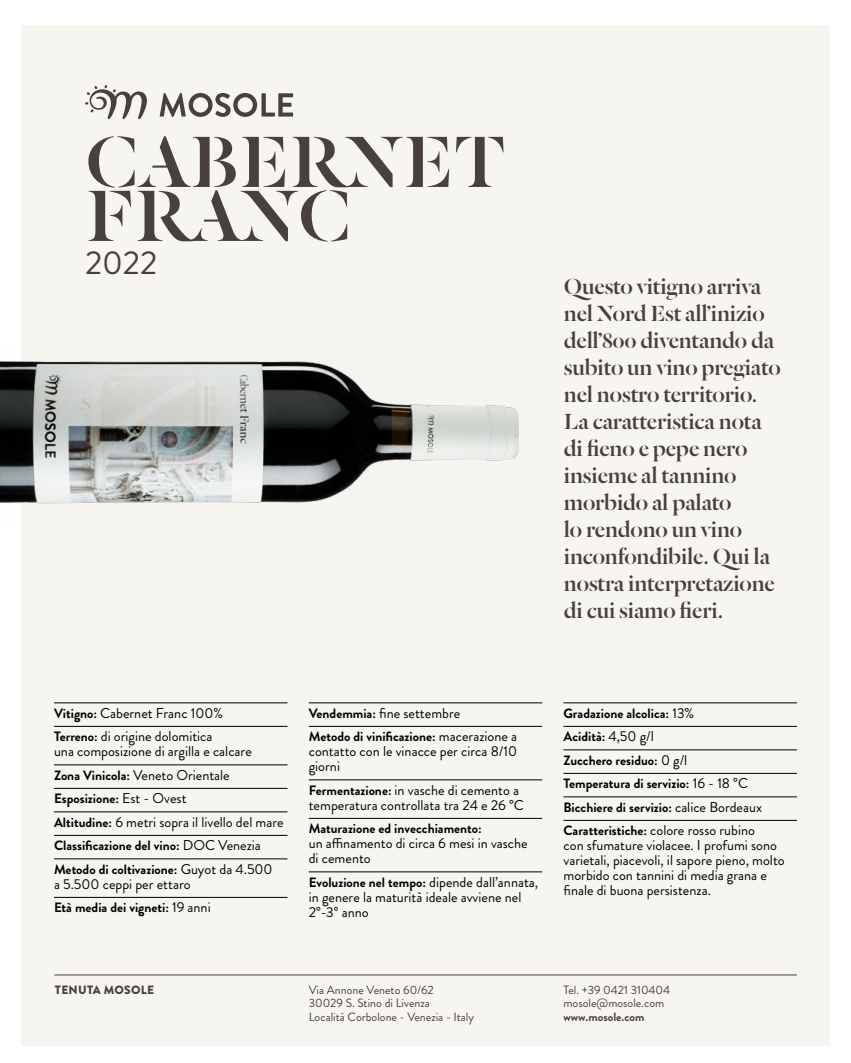
<style>
.page{position:relative;width:851px;height:1063px;background:#fff}
.page>*{position:absolute;margin:0;border:0;box-sizing:border-box;transform-origin:0 0}
.t1{font:79.5px "Dala Floda Roman No.2";letter-spacing:.015em;color:#47403d}
.t2{font:33px "Brandon Grotesque";color:#47403d}
.t3{font:24px/27px "Dala Floda Roman No.2";letter-spacing:-.01em;color:#47403d}
.t4{font:14.25px/15px "Brandon Grotesque";color:#000}
.t5{font:700 13.5px/23.5px "Brandon Grotesque";color:#000}
.t6{font:12px/13.5px "Brandon Grotesque";color:#47403d}
.t7{font:700 12px "Brandon Grotesque";color:#47403d}
.t8{font:900 12px "Brandon Grotesque";letter-spacing:.02em;color:#47403d}
.s1{font-weight:700;font-size:13.5px}
.s2{font-weight:400;font-size:14.25px}
</style>
<div class="page">
<div style="left:21px;top:26px;width:808px;height:1020px;background:#f7f5f0"></div>
<hr style="left:54px;top:975px;width:742px;height:1px;background:#47403d">
<svg style="left:160px;top:93px;width:133px;height:24px"></svg>
<svg style="left:85px;top:85px;width:62px;height:34px"></svg>
<hr style="left:54px;top:703px;width:233px;height:1px;background:#000">
<hr style="left:54px;top:726px;width:233px;height:1px;background:#000">
<hr style="left:54px;top:765px;width:233px;height:1px;background:#000">
<hr style="left:54px;top:788px;width:233px;height:1px;background:#000">
<hr style="left:54px;top:812px;width:233px;height:1px;background:#000">
<hr style="left:54px;top:835px;width:233px;height:1px;background:#000">
<hr style="left:54px;top:859px;width:233px;height:1px;background:#000">
<hr style="left:54px;top:897px;width:233px;height:1px;background:#000">
<hr style="left:309px;top:703px;width:233px;height:1px;background:#000">
<hr style="left:309px;top:726px;width:233px;height:1px;background:#000">
<hr style="left:309px;top:780px;width:233px;height:1px;background:#000">
<hr style="left:309px;top:818px;width:233px;height:1px;background:#000">
<hr style="left:309px;top:872px;width:233px;height:1px;background:#000">
<hr style="left:563px;top:703px;width:233px;height:1px;background:#000">
<hr style="left:563px;top:726px;width:233px;height:1px;background:#000">
<hr style="left:563px;top:750px;width:233px;height:1px;background:#000">
<hr style="left:563px;top:773px;width:233px;height:1px;background:#000">
<hr style="left:563px;top:797px;width:233px;height:1px;background:#000">
<hr style="left:563px;top:820px;width:233px;height:1px;background:#000">
<img style="left:0;top:361px;width:519px;height:143px">
<h1 class="t1" style="left:86px;top:109px;width:421px">CABERNET</h1>
<h1 class="t1" style="left:86px;top:163px;width:267px">FRANC</h1>
<h2 class="t2" style="left:85px;top:240px;width:74px">2022</h2>
<p class="t3" style="left:564px;top:272px;width:218px">Questo vitigno arriva nel Nord Est all’inizio dell’800 diventando da subito un vino pregiato nel nostro territorio.<br>La caratteristica nota di fieno e pepe nero insieme al tannino morbido al palato<br>lo rendono un vino inconfondibile. Qui la nostra interpretazione di cui siamo fieri.</p>
<p class="t4" style="left:54px;top:701px;width:170px;line-height:23.5px"><span class="s1">Vitigno:</span> Cabernet Franc 100%<br><span class="s1">Terreno:</span> di origine dolomitica</p>
<p class="t4" style="left:54px;top:740px;width:199px;line-height:23.5px">una composizione di argilla e calcare<br><span class="s1">Zona Vinicola:</span> Veneto Orientale</p>
<p class="t5" style="left:54px;top:787px;width:134px">Esposizione: <span class="s2">Est - Ovest</span></p>
<p class="t4" style="left:54px;top:815px;width:231px"><span class="s1">Altitudine:</span> 6 metri sopra il livello del mare</p>
<p class="t5" style="left:54px;top:834px;width:220px">Classificazione del vino: <span class="s2">DOC Venezia<br></span>Metodo di coltivazione: <span class="s2">Guyot da 4.500</span></p>
<p class="t4" style="left:54px;top:877px;width:138px">a 5.500 ceppi per ettaro</p>
<p class="t5" style="left:54px;top:896px;width:158px">Età media dei vigneti: <span class="s2">19 anni</span></p>
<p class="t4" style="left:309px;top:706px;width:153px"><span class="s1">Vendemmia:</span> fine settembre</p>
<p class="t5" style="left:309px;top:725px;width:210px">Metodo di vinificazione: <span class="s2">macerazione a</span></p>
<p class="t4" style="left:309px;top:744px;width:210px">contatto con le vinacce per circa 8/10 giorni</p>
<p class="t4" style="left:309px;top:783px;width:217px"><span class="s1">Fermentazione:</span> in vasche di cemento a temperatura controllata tra 24 e 26 °C</p>
<p class="t5" style="left:309px;top:817px;width:174px">Maturazione ed invecchiamento:</p>
<p class="t4" style="left:309px;top:836px;width:220px">un affinamento di circa 6 mesi in vasche di cemento</p>
<p class="t5" style="left:309px;top:871px;width:231px">Evoluzione nel tempo: <span class="s2">dipende dall’annata,</span></p>
<p class="t4" style="left:309px;top:890px;width:214px">in genere la maturità ideale avviene nel<br>2°-3° anno</p>
<p class="t5" style="left:563px;top:702px;width:200px">Gradazione alcolica: <span class="s2">13%<br></span>Acidità: <span class="s2">4,50 g/l<br></span>Zucchero residuo: <span class="s2">0 g/l<br></span>Temperatura di servizio: <span class="s2">16 - 18 °C<br></span>Bicchiere di servizio: <span class="s2">calice Bordeaux</span></p>
<p class="t4" style="left:563px;top:823px;width:223px"><span class="s1">Caratteristiche:</span> colore rosso rubino<br>con sfumature violacee. I profumi sono varietali, piacevoli, il sapore pieno, molto morbido con tannini di media grana e finale di buona persistenza.</p>
<p class="t8" style="left:55px;top:981px;width:101px">TENUTA MOSOLE</p>
<p class="t6" style="left:309px;top:983px;width:167px">Via Annone Veneto 60/62<br>30029 S. Stino di Livenza<br>Località Corbolone - Venezia - Italy</p>
<p class="t6" style="left:563px;top:983px;width:108px">Tel. +39 0421 310404 mosole@mosole.com</p>
<p class="t7" style="left:563px;top:1008px;width:82px">www.mosole.com</p>
</div>
